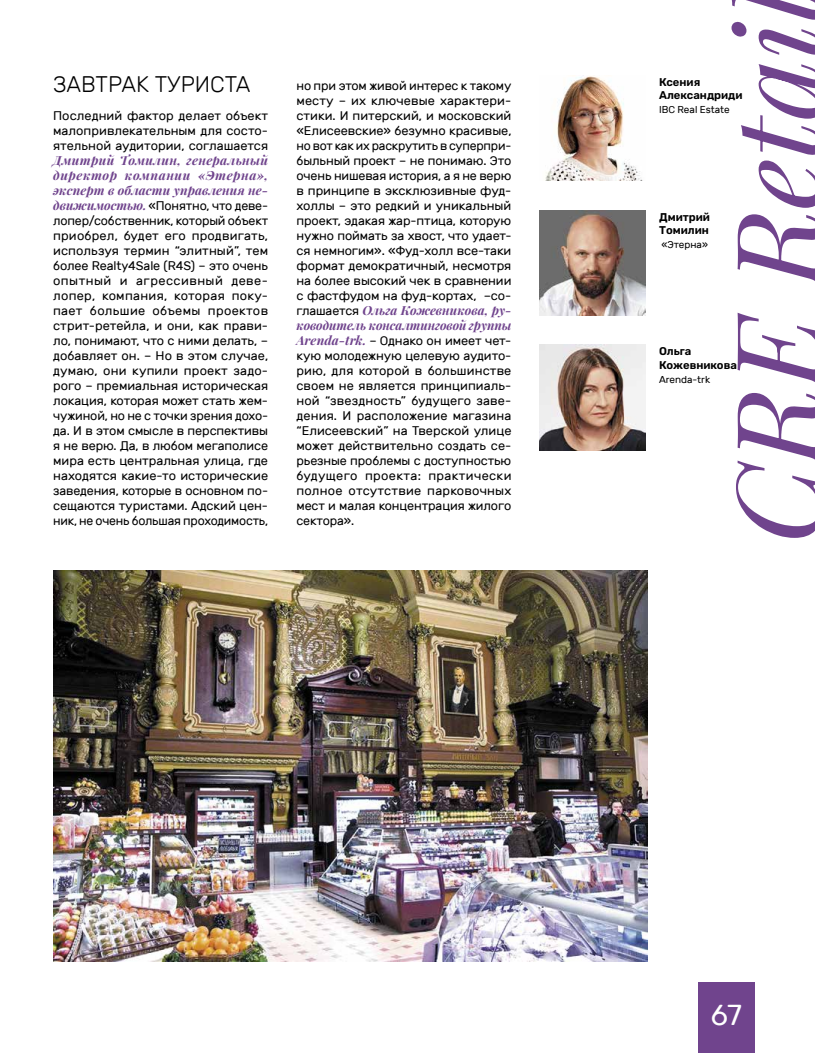
<style>
.page{position:relative;width:815px;height:1053px;background:#fff}
.page>*{position:absolute;margin:0;border:0;box-sizing:border-box;transform-origin:0 0}
.t1{font:italic 116.88px "Playfair Display";color:#70448d}
.t2{font:28.75px "Rubik";color:#fff}
.t3{font:300 22.5px "Rubik";color:#000}
.t4{font:12.5px/15px "Rubik";letter-spacing:-.005em;color:#000;text-align:justify}
.t5{font:italic 700 12.5px/15px "Playfair Display";letter-spacing:.005em;color:#70448d;text-align:justify}
.t6{font:600 11.25px/13.8px "Rubik";color:#000}
.t7{font:10px "Rubik";color:#000}
.s1{font-family:"Playfair Display";font-weight:700;font-style:italic;color:#70448d}
.s2{font-family:"Rubik";font-weight:400;font-style:normal;color:#000}
</style>
<div class="page">
<div style="left:698px;top:981px;width:57px;height:71px;background:#70448d"></div>
<img style="left:545px;top:75px;width:97px;height:105px">
<img style="left:540px;top:210px;width:105px;height:105px">
<img style="left:540px;top:345px;width:105px;height:105px">
<img style="left:53px;top:570px;width:594px;height:391px">
<h3 class="t3" style="left:53px;top:71px;width:199px">ЗАВТРАК ТУРИСТА</h3>
<p class="t4" style="left:53px;top:108px;width:217px">Последний фактор делает объект малопривлекательным для состо&shy;ятельной аудитории, соглашается</p>
<p class="t5" style="left:53px;top:152px;width:216px">Дмитрий Томилин, генеральный директор компании «Этерна», эксперт в области управления не-</p>
<p class="t4" style="left:53px;top:198px;width:217px"><span class="s1">движимостью.</span> «Понятно, что деве&shy;лопер/собственник, который объект приобрел, будет его продвигать, используя термин “элитный”, тем более Realty4Sale (R4S) – это очень опытный и агрессивный деве&shy;лопер, компания, которая поку&shy;пает большие объемы проектов стрит-ретейла, и они, как прави&shy;ло, понимают, что с ними делать, – добавляет он. – Но в этом случае, думаю, они купили проект задо&shy;рого – премиальная историческая локация, которая может стать жем&shy;чужиной, но не с точки зрения дохо&shy;да. И в этом смысле в перспективы я не верю. Да, в любом мегаполисе мира есть центральная улица, где находятся какие-то исторические заведения, которые в основном по&shy;сещаются туристами. Адский цен&shy;ник, не очень большая проходимость,</p>
<p class="t4" style="left:296px;top:78px;width:217px">но при этом живой интерес к такому месту – их ключевые характери&shy;стики. И питерский, и московский «Елисеевские» безумно красивые, но вот как их раскрутить в суперпри&shy;быльный проект – не понимаю. Это очень нишевая история, а я не верю в принципе в эксклюзивные фуд&shy;холлы – это редкий и уникальный проект, эдакая жар-птица, которую нужно поймать за хвост, что удает&shy;ся немногим». «Фуд-холл все-таки формат демократичный, несмотря на более высокий чек в сравнении с фастфудом на фуд-кортах, –со-</p>
<p class="t5" style="left:296px;top:302px;width:216px"><span class="s2">глашается</span> Ольга Кожевникова, ру&shy;ководитель консалтинговой группы</p>
<p class="t4" style="left:296px;top:333px;width:217px"><span class="s1">Arenda-trk.</span> – Однако он имеет чет&shy;кую молодежную целевую аудито&shy;рию, для которой в большинстве своем не является принципиаль&shy;ной “звездность” будущего заве&shy;дения. И расположение магазина “Елисеевский” на Тверской улице может действительно создать се&shy;рьезные проблемы с доступностью будущего проекта: практически полное отсутствие парковочных мест и малая концентрация жилого сектора».</p>
<h1 class="t1" style="left:686px;top:544px;width:560px;rotate:-90deg">CRE Retail</h1>
<p class="t6" style="left:659px;top:75px;width:85px">Ксения<br>Александриди</p>
<p class="t7" style="left:659px;top:104px;width:72px">IBC Real Estate</p>
<p class="t6" style="left:659px;top:210px;width:52px">Дмитрий<br>Томилин</p>
<p class="t7" style="left:661px;top:239px;width:48px">«Этерна»</p>
<p class="t6" style="left:659px;top:345px;width:79px">Ольга<br>Кожевникова</p>
<p class="t7" style="left:659px;top:374px;width:53px">Arenda-trk</p>
<h2 class="t2" style="left:711px;top:998px;width:32px">67</h2>
</div>
